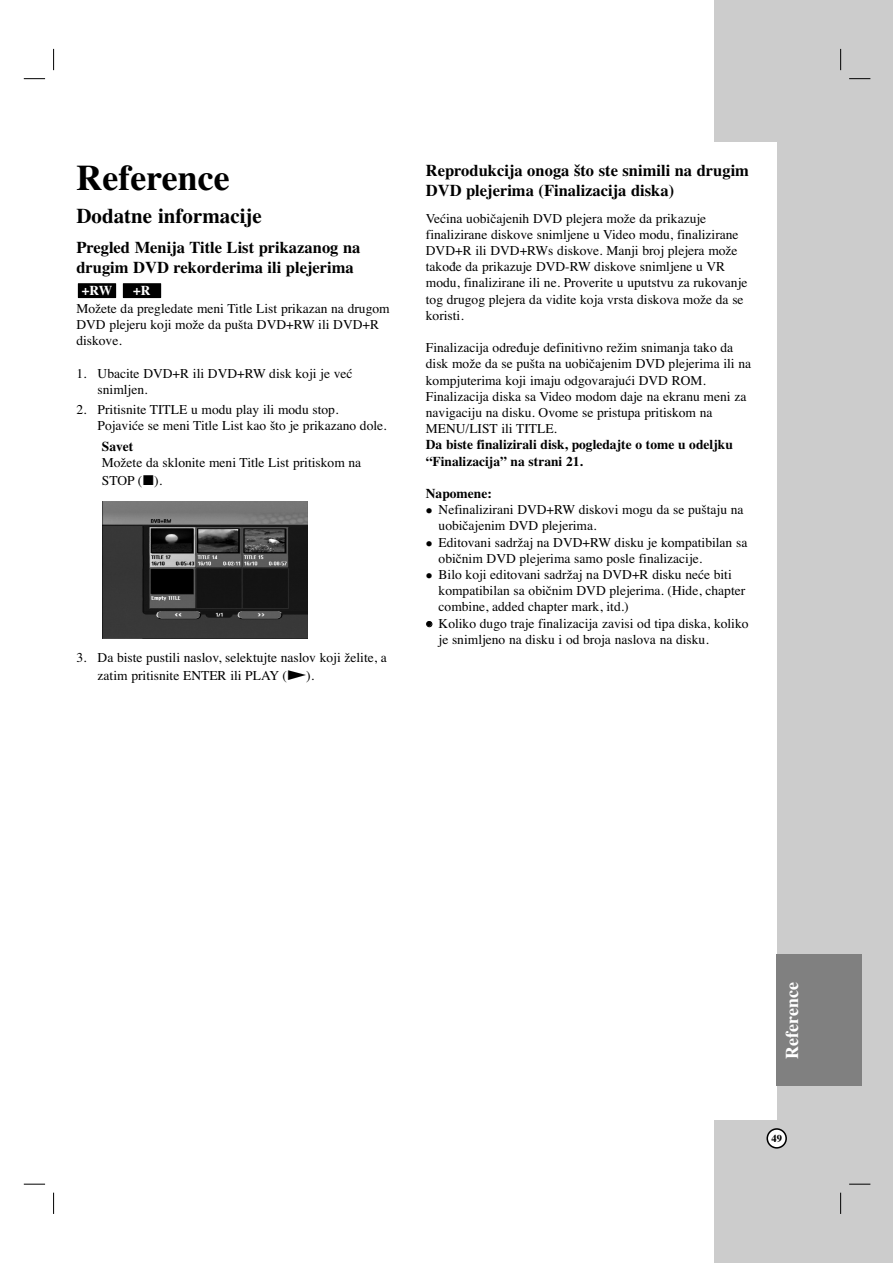
<style>
.page{position:relative;width:893px;height:1263px;background:#fff}
.page>*{position:absolute;margin:0;border:0;box-sizing:border-box;transform-origin:0 0}
.t1{font:700 36px "Times CE";color:#000}
.t2{font:700 21px "Times CE";color:#000}
.t3{font:700 18px "Times CE";color:#fff}
.t4{font:700 16.5px/19.8px "Times CE";color:#000}
.t5{font:13.5px/16.2px "Times CE";color:#000}
.t6{font:700 13.5px/16.2px "Times CE";color:#000}
.t7{font:700 13.5px "Times CE";color:#fff}
.t8{font:700 10.5px "Times CE";color:#000}
.s1{font-family:"Sony PS Common"}
.s2{font-family:"Times New Roman Efo"}
</style>
<div class="page">
<div style="left:714px;top:0;width:178px;height:1263px;background:#ccc"></div>
<div style="left:639px;top:142px;width:137px;height:978px;background:#fff"></div>
<svg style="left:766px;top:1128px;width:21px;height:21px"></svg>
<div style="left:776px;top:955px;width:85px;height:131px;background:#808080"></div>
<svg style="left:53px;top:49px;width:1px;height:21px"></svg>
<svg style="left:840px;top:49px;width:1px;height:21px"></svg>
<svg style="left:53px;top:1193px;width:1px;height:21px"></svg>
<svg style="left:840px;top:1193px;width:1px;height:21px"></svg>
<svg style="left:24px;top:78px;width:21px;height:1px"></svg>
<svg style="left:849px;top:78px;width:21px;height:1px"></svg>
<svg style="left:24px;top:1184px;width:21px;height:1px"></svg>
<svg style="left:849px;top:1184px;width:21px;height:1px"></svg>
<div style="left:123px;top:283px;width:38px;height:15px;background:#000"></div>
<div style="left:78px;top:283px;width:38px;height:15px;background:#000"></div>
<img style="left:102px;top:501px;width:205px;height:137px">
<h1 class="t1" style="left:76px;top:166px;width:155px">Reference</h1>
<h2 class="t2" style="left:76px;top:209px;width:187px">Dodatne informacije</h2>
<p class="t4" style="left:76px;top:240px;width:285px">Pregled Menija Title List prikazanog na drugim DVD rekorderima ili plejerima</p>
<p class="t5" style="left:76px;top:302px;width:315px">Možete da pregledate meni Title List prikazan na drugom<br>DVD plejeru koji može da pušta DVD+RW ili DVD+R diskove.</p>
<p class="t5" style="left:98px;top:366px;width:256px;text-indent:-21px">1. Ubacite DVD+R ili DVD+RW disk koji je već snimljen.</p>
<p class="t5" style="left:98px;top:403px;width:290px;text-indent:-21px">2. Pritisnite TITLE u modu play ili modu stop.<br>Pojaviće se meni Title List kao što je prikazano dole.</p>
<p class="t6" style="left:102px;top:440px;width:33px">Savet</p>
<p class="t5" style="left:102px;top:455px;width:261px;line-height:17.7px">Možete da sklonite meni Title List pritiskom na<br>STOP (<span class="s1">x</span>).</p>
<p class="t7" style="left:82px;top:286px;width:32px">+RW</p>
<p class="t7" style="left:133px;top:286px;width:19px">+R</p>
<p class="t5" style="left:98px;top:650px;width:291px;line-height:17.7px;text-indent:-21px">3. Da biste pustili naslov, selektujte naslov koji želite, a zatim pritisnite ENTER ili PLAY (<span class="s1">N</span>).</p>
<p class="t4" style="left:426px;top:163px;width:325px">Reprodukcija onoga što ste snimili na drugim<br>DVD plejerima (Finalizacija diska)</p>
<p class="t5" style="left:426px;top:211px;width:323px">Većina uobičajenih DVD plejera može da prikazuje finalizirane diskove snimljene u Video modu, finalizirane DVD+R ili DVD+RWs diskove. Manji broj plejera može tako<span class="s2">œ</span>e da prikazuje DVD-RW diskove snimljene u VR modu, finalizirane ili ne. Proverite u uputstvu za rukovanje tog drugog plejera da vidite koja vrsta diskova može da se koristi.</p>
<p class="t5" style="left:426px;top:341px;width:327px">Finalizacija odre<span class="s2">œ</span>uje definitivno režim snimanja tako da disk može da se pušta na uobičajenim DVD plejerima ili na kompjuterima koji imaju odgovarajući DVD ROM.<br>Finalizacija diska sa Video modom daje na ekranu meni za navigaciju na disku. Ovome se pristupa pritiskom na MENU/LIST ili TITLE.</p>
<p class="t6" style="left:426px;top:438px;width:308px">Da biste finalizirali disk, pogledajte o tome u odeljku “Finalizacija” na strani 21.</p>
<p class="t6" style="left:426px;top:487px;width:67px">Napomene:</p>
<p class="t5" style="left:438px;top:503px;width:311px">Nefinalizirani DVD+RW diskovi mogu da se puštaju na uobičajenim DVD plejerima.<br>Editovani sadržaj na DVD+RW disku je kompatibilan sa običnim DVD plejerima samo posle finalizacije.<br>Bilo koji editovani sadržaj na DVD+R disku neće biti kompatibilan sa običnim DVD plejerima. (Hide, chapter combine, added chapter mark, itd.)<br>Koliko dugo traje finalizacija zavisi od tipa diska, koliko je snimljeno na disku i od broja naslova na disku.</p>
<h3 class="t3" style="left:786px;top:1059px;width:78px;rotate:-90deg">Reference</h3>
<p class="t8" style="left:771px;top:1135px;width:12px">49</p>
</div>
